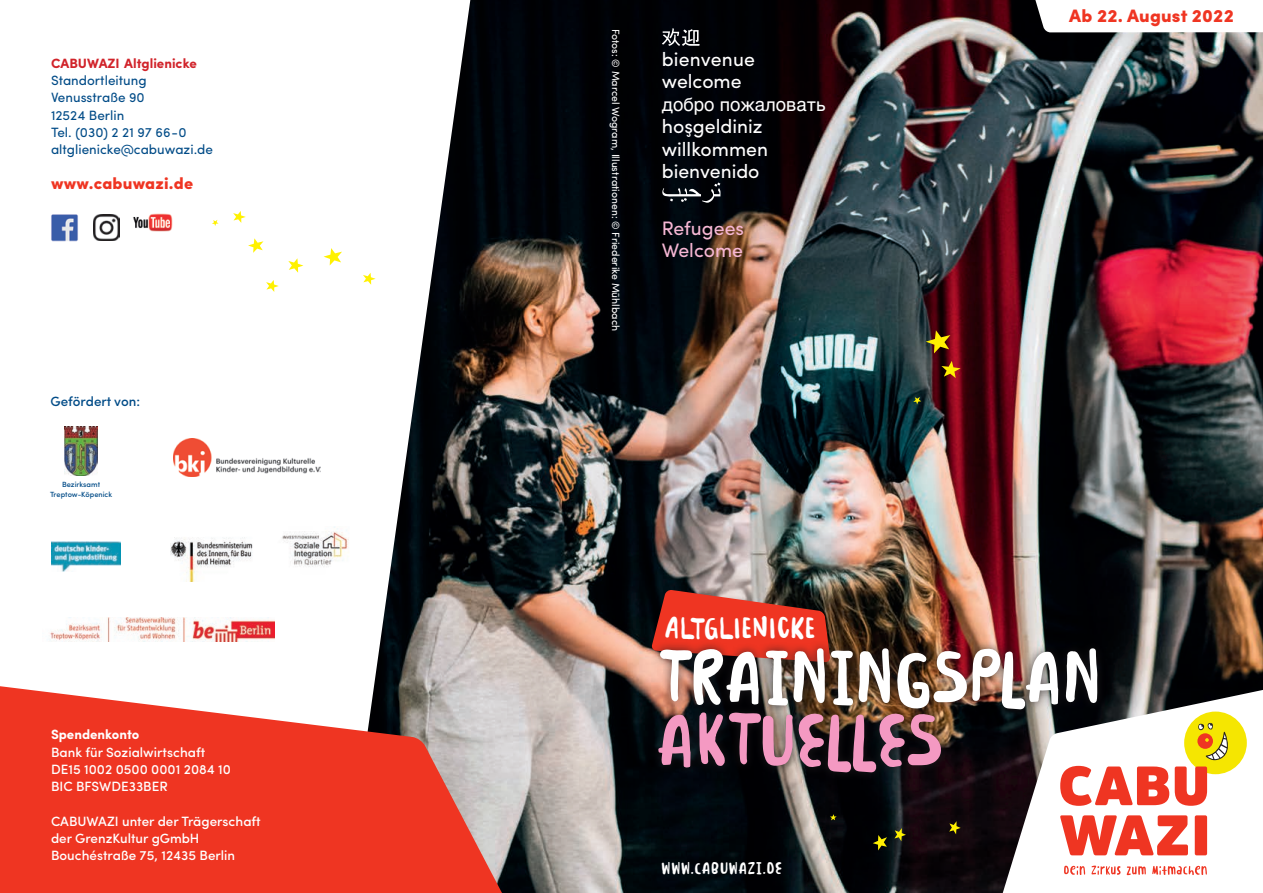
<style>
.page{position:relative;width:1263px;height:893px;background:#fff}
.page>*{position:absolute;margin:0;border:0;box-sizing:border-box;transform-origin:0 0}
.t1{font:120.15px "Pitter";color:#fff}
.t2{font:120px "Pitter";color:#f499c2}
.t3{font:46.5px "Pitter Script";letter-spacing:.005em;color:#fff}
.t4{font:27px "Pitter";letter-spacing:.025em;color:#fff}
.t5{font:19.5px/22.5px "Sofia Pro";color:#fff}
.t6{font:19.5px/22.5px "Sofia Pro";color:#f6b7d4}
.t7{font:18.6px "Helvetica";color:#fff}
.t8{font:900 18px "Sofia Pro";letter-spacing:.01em;color:#ef3522}
.t9{font:900 16.5px "Sofia Pro";letter-spacing:.01em;color:#ef3522}
.t10{font:500 13.5px/17.2px "Sofia Pro";color:#fff}
.t11{font:13.5px/17.2px "Sofia Pro";color:#004b87}
.t12{font:700 13.5px "Sofia Pro";color:#d1232a}
.t13{font:500 13.5px "Sofia Pro";color:#004b87}
.t14{font:700 13.5px "Sofia Pro";color:#fff}
.t15{font:10.5px "Sofia Pro";color:#fff}
.t16{font:500 7.5px/9.9px "Sofia Pro";color:#004b87;text-align:center}
</style>
<div class="page">
<img style="left:376px;top:0;width:887px;height:893px">
<svg style="left:1020px;top:0;width:243px;height:32px"></svg>
<img style="left:64px;top:426px;width:34px;height:49px">
<img style="left:49px;top:618px;width:226px;height:24px">
<img style="left:170px;top:527px;width:179px;height:55px">
<svg style="left:0;top:667px;width:547px;height:226px;background:#e16457"></svg>
<svg style="left:248px;top:238px;width:15px;height:15px"></svg>
<svg style="left:233px;top:211px;width:13px;height:12px"></svg>
<svg style="left:212px;top:220px;width:7px;height:6px"></svg>
<svg style="left:266px;top:280px;width:13px;height:12px"></svg>
<svg style="left:323px;top:248px;width:19px;height:17px"></svg>
<svg style="left:288px;top:258px;width:15px;height:15px"></svg>
<svg style="left:363px;top:273px;width:13px;height:12px"></svg>
<svg style="left:662px;top:182px;width:58px;height:21px"></svg>
<svg style="left:662px;top:28px;width:38px;height:18px"></svg>
<svg style="left:941px;top:361px;width:20px;height:17px"></svg>
<svg style="left:913px;top:397px;width:8px;height:7px"></svg>
<svg style="left:926px;top:330px;width:24px;height:23px"></svg>
<svg style="left:873px;top:835px;width:14px;height:15px"></svg>
<svg style="left:894px;top:828px;width:12px;height:13px"></svg>
<svg style="left:830px;top:814px;width:7px;height:6px"></svg>
<svg style="left:949px;top:821px;width:12px;height:13px"></svg>
<svg style="left:651px;top:590px;width:179px;height:49px;background:#c23829"></svg>
<div style="left:650px;top:639px;width:457px;height:143px;background:#231f20;opacity:.75"></div>
<svg style="left:997px;top:688px;width:266px;height:205px"></svg>
<div style="left:1184px;top:712px;width:63px;height:62px;background:#f5e601;border-radius:50%"></div>
<svg style="left:1197px;top:722px;width:31px;height:38px"></svg>
<svg style="left:1060px;top:766px;width:147px;height:40px"></svg>
<svg style="left:1060px;top:815px;width:147px;height:40px"></svg>
<svg style="left:1064px;top:866px;width:143px;height:9px"></svg>
<img style="left:51px;top:214px;width:27px;height:28px">
<img style="left:133px;top:214px;width:40px;height:18px">
<img style="left:93px;top:215px;width:26px;height:26px">
<img style="left:52px;top:542px;width:68px;height:30px">
<img style="left:173px;top:439px;width:147px;height:38px">
<p class="t12" style="left:51px;top:53px;width:147px">CABUWAZI Altglienicke</p>
<p class="t11" style="left:51px;top:71px;width:163px">Standortleitung<br>Venusstraße 90<br>12524 Berlin<br>Tel. (030) 2 21 97 66-0 altglienicke@cabuwazi.de</p>
<p class="t9" style="left:51px;top:170px;width:144px">www.cabuwazi.de</p>
<p class="t13" style="left:51px;top:391px;width:91px">Gefördert von:</p>
<p class="t16" style="left:50px;top:479px;width:64px">Bezirksamt<br>Treptow-Köpenick</p>
<p class="t14" style="left:51px;top:724px;width:90px">Spendenkonto</p>
<p class="t10" style="left:51px;top:742px;width:182px">Bank für Sozialwirtschaft<br>DE15 1002 0500 0001 2084 10<br>BIC BFSWDE33BER</p>
<p class="t10" style="left:51px;top:811px;width:211px">CABUWAZI unter der Trägerschaft der GrenzKultur gGmbH<br>Bouchéstraße 75, 12435 Berlin</p>
<p class="t15" style="left:623px;top:29px;width:304px;rotate:90deg">Fotos: © Marcel Wogram, Illustrationen: © Friederike Mühlbach</p>
<h3 class="t5" style="left:662px;top:46px;width:95px">bienvenue welcome</h3>
<h3 class="t7" style="left:662px;top:90px;width:165px">добро пожаловать</h3>
<h3 class="t5" style="left:662px;top:114px;width:108px">hoşgeldiniz willkommen bienvenido</h3>
<h3 class="t6" style="left:662px;top:215px;width:84px">Refugees<br>Welcome</h3>
<h3 class="t8" style="left:1069px;top:2px;width:166px">Ab 22. August 2022</h3>
<h3 class="t3" style="left:665px;top:610px;width:153px">ALTGLIENICKE</h3>
<h1 class="t1" style="left:661px;top:605px;width:445px">TRAININGSPLAN</h1>
<h2 class="t2" style="left:661px;top:668px;width:287px">AKTUELLES</h2>
<h3 class="t4" style="left:662px;top:852px;width:122px">WWW.cABUWAZI.DE</h3>
</div>
